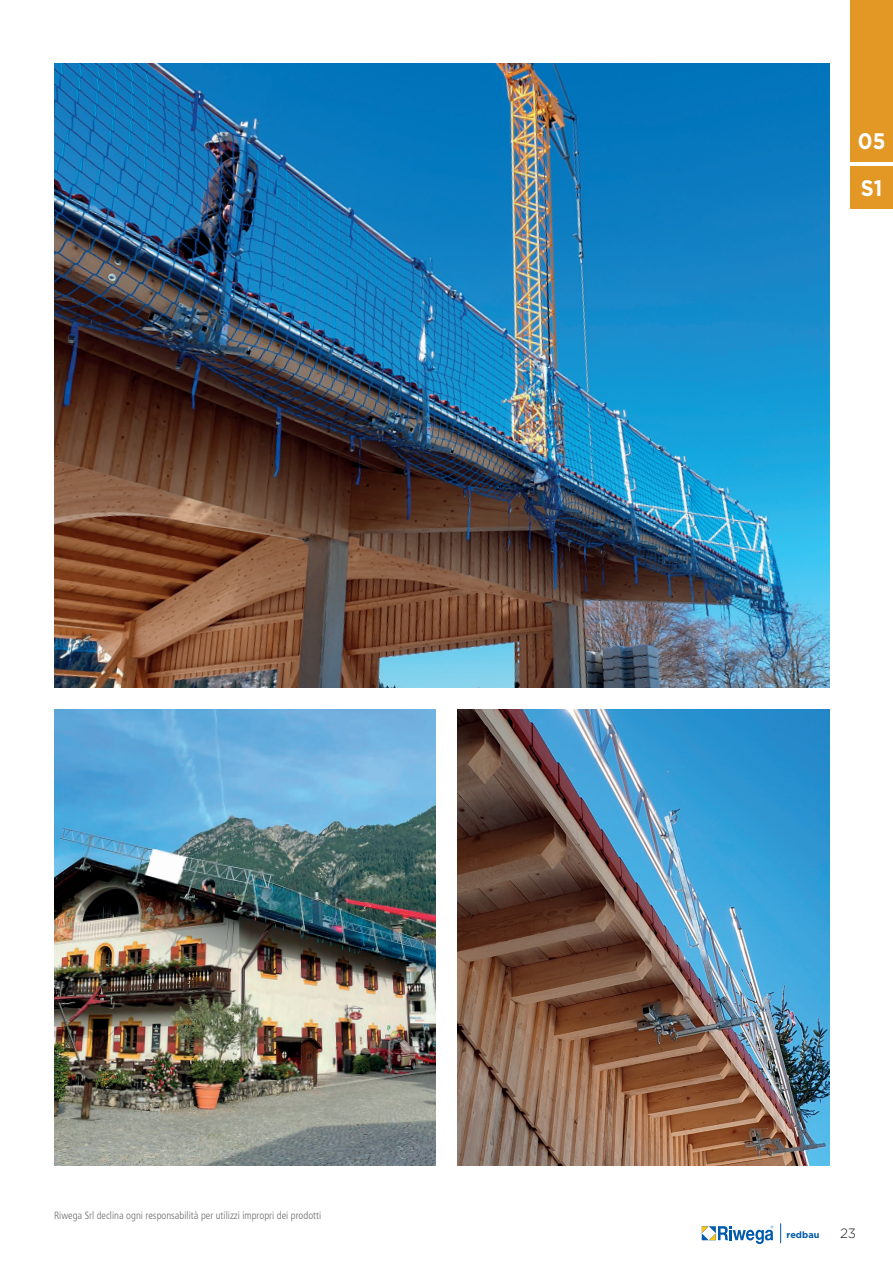
<style>
.page{position:relative;width:893px;height:1263px;background:#fff}
.page>*{position:absolute;margin:0;border:0;box-sizing:border-box;transform-origin:0 0}
.t1{font:700 22.5px "Gotham";color:#fff;scale:.9 1}
.t2{font:300 13.5px "Gotham";color:#231f20}
.t3{font:300 condensed 10.5px "Frutiger";color:#6c6d70}
.t4{font:700 9.15px "Gotham";color:#0157a8}
</style>
<div class="page">
<div style="left:850px;top:166px;width:43px;height:42px;background:#e39724"></div>
<div style="left:850px;top:0;width:43px;height:162px;background:#e39724"></div>
<svg style="left:702px;top:1226px;width:71px;height:18px"></svg>
<svg style="left:780px;top:1223px;width:1px;height:20px"></svg>
<img style="left:54px;top:64px;width:775px;height:624px">
<img style="left:54px;top:709px;width:382px;height:456px">
<img style="left:457px;top:709px;width:372px;height:456px">
<p class="t3" style="left:54px;top:1209px;width:269px">Riwega Srl declina ogni responsabilità per utilizzi impropri dei prodotti</p>
<h1 class="t1" style="left:858px;top:126px;width:32px">05</h1>
<h1 class="t1" style="left:861px;top:173px;width:25px">S1</h1>
<p class="t4" style="left:787px;top:1229px;width:34px">redbau</p>
<p class="t2" style="left:840px;top:1226px;width:18px">23</p>
</div>
